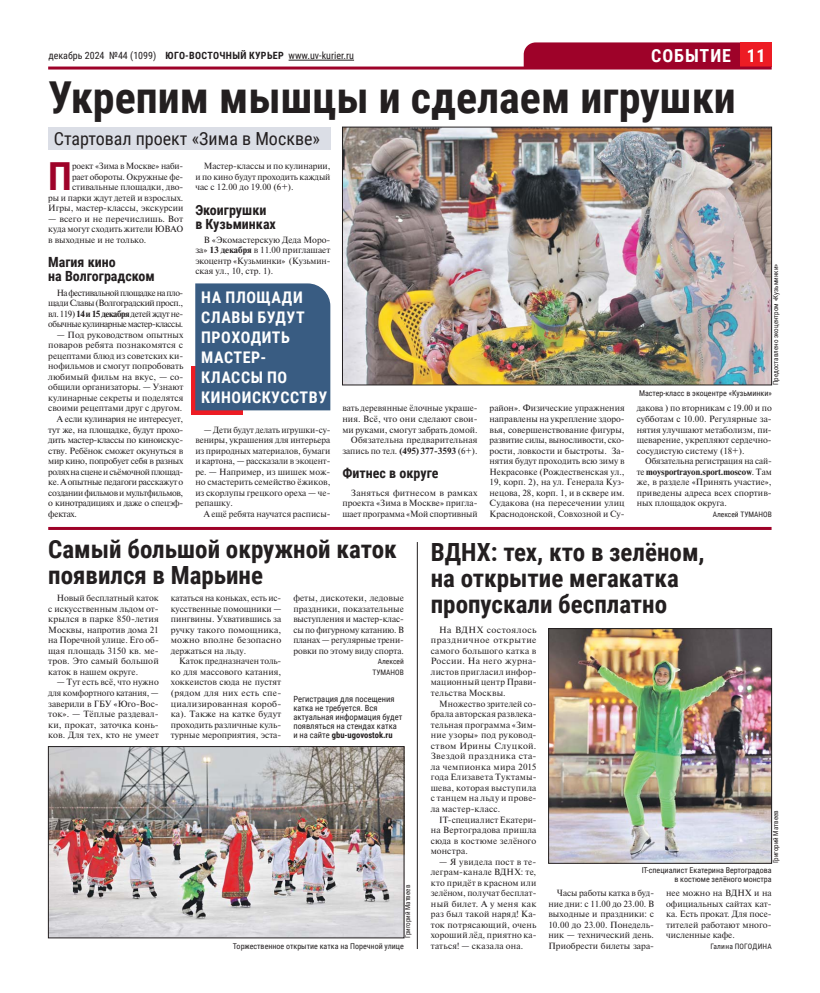
<style>
.page{position:relative;width:820px;height:993px;background:#fff}
.page>*{position:absolute;margin:0;border:0;box-sizing:border-box;transform-origin:0 0}
.t1{font:700 44px "Roboto Condensed";color:#231f20}
.t2{font:700 38.6px "Roboto Condensed";color:#9e0229}
.t3{font:700 25px/26px "Roboto Condensed";color:#231f20}
.t4{font:18px "Roboto Condensed";color:#231f20}
.t5{font:700 18px "Roboto Condensed";letter-spacing:.055em;color:#fff}
.t6{font:700 16px/20px "Roboto Condensed";letter-spacing:.035em;color:#fff}
.t7{font:700 14px/14px "Roboto Condensed";color:#231f20}
.t8{font:10px "Roboto Condensed";color:#231f20}
.t9{font:9px/10.5px "Newton C";color:#231f20;text-align:justify}
.t10{font:9px "Newton C";letter-spacing:-.03em;color:#231f20}
.t11{font:9px "Newton C";letter-spacing:-.04em;color:#231f20}
.t12{font:9px "Newton C";letter-spacing:-.035em;color:#231f20}
.t13{font:9px "Newton C";letter-spacing:-.025em;color:#231f20}
.t14{font:9px "Newton C";letter-spacing:-.02em;color:#231f20}
.t15{font:8.5px/9px "Roboto Condensed";color:#231f20}
.t16{font:8px/9px "Roboto Condensed";color:#231f20;text-align:right}
.t17{font:7.5px/10.5px "Roboto Condensed";color:#231f20;text-align:right}
.t18{font:7.5px "Roboto Condensed";letter-spacing:.025em;color:#231f20}
.t19{font:7px "Roboto Condensed";color:#231f20}
.s1{font-weight:700}
</style>
<div class="page">
<div style="left:523px;top:42px;width:217px;height:24px;background:#9e0229"></div>
<div style="left:740px;top:42px;width:31px;height:25px;background:#ed1c24"></div>
<hr style="left:48px;top:66px;width:723px;height:3px;background:#9e0229">
<hr style="left:288px;top:60px;width:66px;height:1px;background:#231f20">
<img style="left:344px;top:129px;width:425px;height:254px">
<div style="left:342px;top:127px;width:429px;height:258px;border:1px solid #231f20"></div>
<hr style="left:48px;top:526px;width:723px;height:3px;background:#9e0229">
<img style="left:50px;top:748px;width:352px;height:187px">
<div style="left:48px;top:746px;width:356px;height:191px;border:1px solid #231f20"></div>
<img style="left:550px;top:630px;width:219px;height:231px">
<div style="left:548px;top:628px;width:223px;height:235px;border:1px solid #231f20"></div>
<hr style="left:417px;top:542px;width:1px;height:406px;background:#231f20">
<div style="left:48px;top:127px;width:282px;height:23px;background:#dbdee6"></div>
<svg style="left:191px;top:366px;width:51px;height:48px"></svg>
<div style="left:195px;top:283px;width:135px;height:127px;background:#395c82"></div>
<p class="t8" style="left:48px;top:50px;width:307px">декабрь 2024 №44 (1099) <span class="s1">ЮГО-ВОСТОЧНЫЙ КУРЬЕР</span> www.uv-kurier.ru</p>
<h3 class="t5" style="left:651px;top:45px;width:116px">СОБЫТИЕ 11</h3>
<h1 class="t1" style="left:48px;top:72px;width:689px">Укрепим мышцы и сделаем игрушки</h1>
<h3 class="t4" style="left:54px;top:128px;width:267px">Стартовал проект «Зима в Москве»</h3>
<h2 class="t2" style="left:48px;top:154px;width:25px">П</h2>
<p class="t9" style="left:48px;top:161px;width:136px;text-align:right">роект «Зима в Москве» наби-<br>рает обороты. Окружные фе&shy;стивальные площадки, дво-<br>ры и парки ждут детей и взрослых.<br>Игры, мастер-классы, экскурсии</p>
<p class="t9" style="left:48px;top:214px;width:136px">— всего и не перечислишь. Вот куда могут сходить жители ЮВАО в выходные и не только.</p>
<h3 class="t7" style="left:48px;top:255px;width:108px">Магия кино<br>на Волгоградском</h3>
<p class="t9" style="left:48px;top:288px;width:136px;text-indent:9px">На фестивальной площадке на пло&shy;щади Славы (Волгоградский просп., вл. 119) <span class="s1">14 и 15 декабря</span> детей ждут не&shy;обычные кулинарные мастер-классы.</p>
<p class="t9" style="left:57px;top:330px;width:128px">— Под руководством опытных</p>
<p class="t9" style="left:48px;top:340px;width:136px">поваров ребята познакомятся с</p>
<p class="t9" style="left:48px;top:351px;width:136px">рецептами блюд из советских ки-</p>
<p class="t9" style="left:48px;top:361px;width:136px">нофильмов и смогут попробовать</p>
<p class="t9" style="left:48px;top:372px;width:136px">любимый фильм на вкус, — со-</p>
<p class="t9" style="left:48px;top:382px;width:136px">общили организаторы. — Узнают</p>
<p class="t9" style="left:48px;top:393px;width:136px">кулинарные секреты и поделятся</p>
<p class="t9" style="left:48px;top:403px;width:135px">своими рецептами друг с другом.</p>
<p class="t10" style="left:57px;top:415px;width:128px">А если кулинария не интересует,</p>
<p class="t13" style="left:48px;top:425px;width:136px">тут же, на площадке, будут прохо-</p>
<p class="t10" style="left:48px;top:436px;width:136px">дить мастер-классы по киноискус-</p>
<p class="t14" style="left:48px;top:447px;width:136px">ству. Ребёнок сможет окунуться в</p>
<p class="t10" style="left:48px;top:457px;width:136px">мир кино, попробует себя в разных</p>
<p class="t11" style="left:48px;top:468px;width:136px">ролях на сцене и съёмочной площад-</p>
<p class="t10" style="left:48px;top:478px;width:136px">ке. А опытные педагоги расскажут о</p>
<p class="t12" style="left:48px;top:489px;width:136px">создании фильмов и мультфильмов,</p>
<p class="t10" style="left:48px;top:499px;width:136px">о кинотрадициях и даже о спецэф-</p>
<p class="t9" style="left:48px;top:509px;width:30px">фектах.</p>
<p class="t9" style="left:195px;top:161px;width:136px;text-indent:9px">Мастер-классы и по кулинарии, и по кино будут проходить каждый час с 12.00 до 19.00 (6+).</p>
<h3 class="t7" style="left:195px;top:203px;width:82px">Экоигрушки в Кузьминках</h3>
<p class="t9" style="left:195px;top:235px;width:136px;text-indent:9px">В «Экомастерскую Деда Моро&shy;за» <span class="s1">13 декабря</span> в 11.00 приглашает экоцентр «Кузьминки» (Кузьмин&shy;ская ул., 10, стр. 1).</p>
<h3 class="t6" style="left:201px;top:287px;width:127px">НА ПЛОЩАДИ<br>СЛАВЫ БУДУТ<br>ПРОХОДИТЬ<br>МАСТЕР-<br>КЛАССЫ ПО<br>КИНОИСКУССТВУ</h3>
<p class="t9" style="left:195px;top:425px;width:136px;text-indent:9px">— Дети будут делать игрушки-су&shy;вениры, украшения для ин терьера из природных материалов, бумаги и картона, — рассказали в экоцент&shy;ре. — Например, из шишек мож&shy;но смастерить семейство ёжиков, из скорлупы грецкого ореха — че&shy;репашку.</p>
<p class="t9" style="left:204px;top:509px;width:128px">А ещё ребята научатся расписы-</p>
<p class="t9" style="left:342px;top:403px;width:136px;text-align:right">вать деревянные ёлочные украше&shy;ния. Всё, что они сделают свои&shy;ми руками, смогут забрать домой.<br>Обязательна предварительная запись по тел. <span class="s1">(495) 377-3593</span> (6+).</p>
<h3 class="t7" style="left:342px;top:466px;width:97px">Фитнес в округе</h3>
<p class="t9" style="left:342px;top:488px;width:136px;text-indent:9px">Заняться фитнесом в рамках проекта «Зима в Москве» пригла&shy;шает программа «Мой спортивный</p>
<p class="t19" style="left:771px;top:385px;width:123px;rotate:-90deg">Предоставлено экоцентром «Кузьминки»</p>
<p class="t16" style="left:638px;top:389px;width:134px">Мастер-класс в экоцентре «Кузьминки»</p>
<p class="t9" style="left:489px;top:403px;width:136px">район». Физические упражнения направлены на укрепление здоро&shy;вья, совершенствование фигуры, развитие силы, выносливости, ско&shy;рости, ловкости и быстроты. За&shy;нятия будут проходить всю зиму в Некрасовке (Рождественская ул., 19, корп. 2), на ул. Генерала Куз&shy;нецова, 28, корп. 1, и в сквере им.<br>Судакова (на пересечении улиц Краснодонской, Совхозной и Су-</p>
<p class="t9" style="left:636px;top:403px;width:136px">дакова ) по вторникам с 19.00 и по субботам с 10.00. Регулярные за&shy;нятия улучшают метаболизм, пи&shy;щеварение, укрепляют сердечно&shy;сосудистую систему (18+).</p>
<p class="t9" style="left:636px;top:456px;width:136px;text-indent:9px">Обязательна регистрация на сай&shy;те <span class="s1">moysportrayon.sport.moscow</span>. Там же, в разделе «Принять участие», приведены адреса всех спортив&shy;ных площадок округа.</p>
<p class="t17" style="left:712px;top:509px;width:61px">Алексей ТУМАНОВ</p>
<h3 class="t3" style="left:48px;top:536px;width:350px">Самый большой окружной каток появился в Марьине</h3>
<p class="t9" style="left:48px;top:593px;width:112px;text-indent:9px">Новый бесплатный каток с искусственным льдом от&shy;крылся в парке 850-летия Москвы, напротив дома 21 на Поречной улице. Его об&shy;щая площадь 3150 кв. ме&shy;тров. Это самый большой каток в нашем округе.</p>
<p class="t9" style="left:48px;top:677px;width:112px;text-indent:9px">— Тут есть всё, что нужно для комфортного катания, — заверили в ГБУ «Юго-Вос&shy;ток». — Тёплые раздевал&shy;ки, прокат, заточка конь&shy;ков. Для тех, кто не умеет</p>
<p class="t9" style="left:293px;top:593px;width:112px">феты, дискотеки, ледовые праздники, показательные выступ ления и мастер-клас&shy;сы по фигурному катанию. В планах — регулярные трени&shy;ровки по этому виду спорта.</p>
<p class="t17" style="left:372px;top:656px;width:33px">Алексей<br>ТУМАНОВ</p>
<p class="t15" style="left:293px;top:693px;width:110px">Регистрация для посещения катка не требуется. Вся актуальная информация будет появляться на стендах катка и на сайте <span class="s1">gbu-ugovostok.ru</span></p>
<p class="t9" style="left:171px;top:593px;width:112px">кататься на коньках, есть ис&shy;кусственные помощники — пингвины. Ухватившись за ручку такого помощника, можно вполне безопасно держаться на льду.</p>
<p class="t9" style="left:171px;top:656px;width:112px;text-indent:9px">Каток предназначен толь&shy;ко для массового катания, хоккеистов сюда не пустят (рядом для них есть спе&shy;циализированная короб&shy;ка). Также на катке будут проходить различные куль&shy;турные мероприятия, эста-</p>
<p class="t19" style="left:403px;top:937px;width:55px;rotate:-90deg">Григорий Матвеев</p>
<p class="t16" style="left:233px;top:941px;width:172px">Торжественное открытие катка на Поречной улице</p>
<h3 class="t3" style="left:430px;top:539px;width:275px">ВДНХ: тех, кто в зелёном, на открытие мегакатка пропускали бесплатно</h3>
<p class="t9" style="left:430px;top:625px;width:107px;text-indent:9px">На ВДНХ состоялось праздничное открытие самого большого катка в России. На него журна&shy;листов пригласил инфор&shy;мационный центр Прави&shy;тельства Москвы.</p>
<p class="t9" style="left:430px;top:698px;width:107px;text-indent:9px">Множество зрителей со&shy;брала авторская развлека&shy;тельная программа «Зим&shy;ние узоры» под руковод&shy;ством Ирины Слуцкой.<br>Звездой праздника ста&shy;ла чемпионка мира 2015 года Елизавета Туктамы&shy;шева, которая выступила с танцем на льду и прове&shy;ла мастер-класс.</p>
<p class="t9" style="left:430px;top:814px;width:107px;text-indent:9px">IT-специалист Екатери&shy;на Вертоградова пришла сюда в костюме зелёного монстра.</p>
<p class="t9" style="left:430px;top:856px;width:107px;text-indent:9px">— Я увидела пост в те&shy;леграм-канале ВДНХ: те, кто придёт в красном или зелёном, получат бесплат&shy;ный билет. А у меня как раз был такой наряд! Ка&shy;ток потрясающий, очень хороший лёд, приятно ка&shy;таться! — сказала она.</p>
<p class="t19" style="left:771px;top:863px;width:55px;rotate:-90deg">Григорий Матвеев</p>
<p class="t16" style="left:641px;top:865px;width:131px">IT-специалист Екатерина Вертоградова в костюме зелёного монстра</p>
<p class="t9" style="left:548px;top:888px;width:107px;text-indent:9px">Часы работы катка в буд&shy;ние дни: с 11.00 до 23.00. В выходные и праздники: с 10.00 до 23.00. Понедель&shy;ник — технический день.<br>Приобрести билеты зара-</p>
<p class="t9" style="left:665px;top:888px;width:107px">нее можно на ВДНХ и на официальных сайтах кат&shy;ка. Есть прокат. Для посе&shy;тителей работают много&shy;численные кафе.</p>
<p class="t18" style="left:710px;top:941px;width:63px">Галина ПОГОДИНА</p>
</div>
